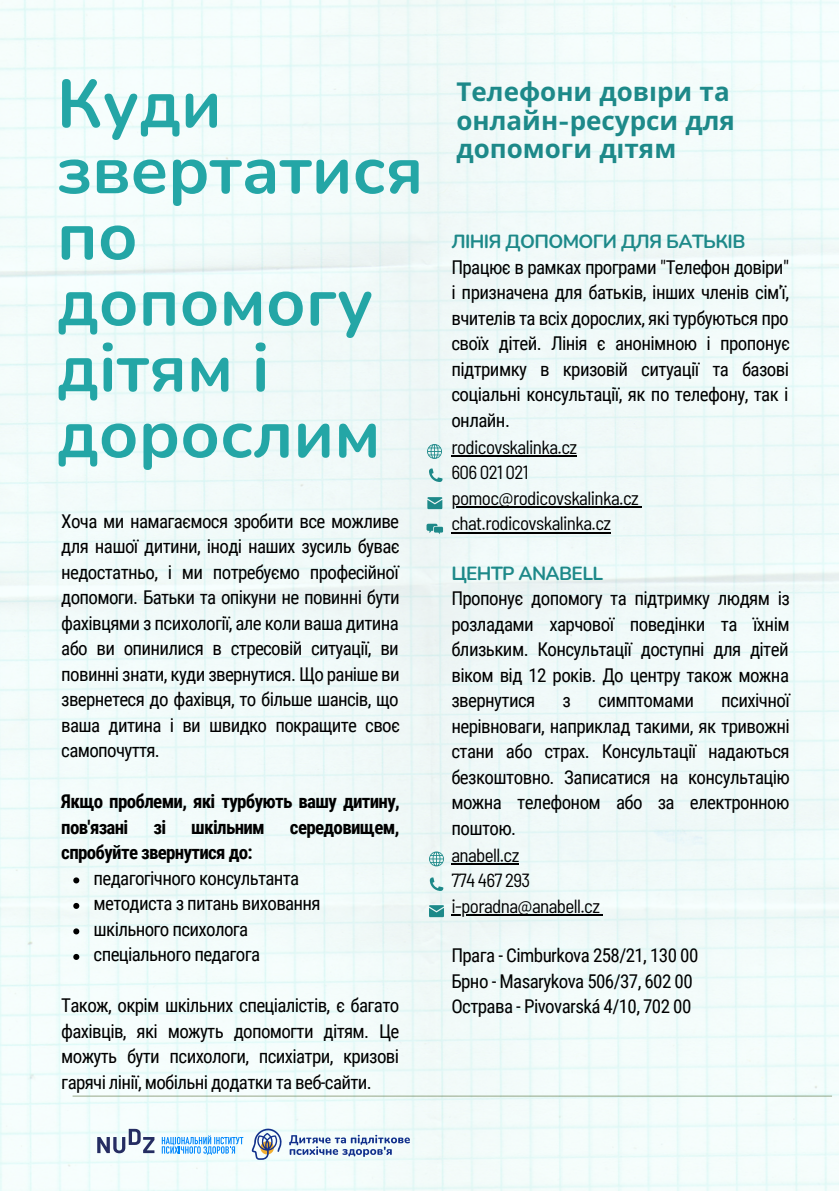
<style>
.page{position:relative;width:839px;height:1191px;background:#fff}
.page>*{position:absolute;margin:0;border:0;box-sizing:border-box;transform-origin:0 0}
.t1{font:700 67.6px/66px "Nunito";color:#24a6a6}
.t2{font:700 26px/28.4px "Noto Sans";color:#1d8989}
.t3{font:19px/25.6px "Roboto Condensed";letter-spacing:-.03em;color:#000;text-align:justify}
.t4{font:semi-condensed 19px "Barlow";letter-spacing:-.03em;color:#000}
.t5{font:700 19px/25.6px "Roboto Condensed";letter-spacing:-.035em;color:#000}
.t6{font:700 19px "Nunito";letter-spacing:-.03em;color:#1d8989}
.s1{font-family:"Nunito Sans";font-weight:800}
</style>
<div class="page">
<img style="left:0;top:0;width:838px;height:1191px">
<hr style="left:73px;top:1095px;width:759px;height:2px;background:#4a6229">
<svg style="left:73px;top:877px;width:6px;height:6px"></svg>
<svg style="left:73px;top:903px;width:6px;height:6px"></svg>
<svg style="left:73px;top:928px;width:6px;height:6px"></svg>
<svg style="left:73px;top:954px;width:6px;height:6px"></svg>
<svg style="left:429px;top:851px;width:15px;height:15px"></svg>
<svg style="left:430px;top:877px;width:13px;height:14px"></svg>
<svg style="left:429px;top:905px;width:15px;height:12px"></svg>
<hr style="left:451px;top:455px;width:125px;height:2px;background:#000">
<hr style="left:451px;top:506px;width:187px;height:2px;background:#000">
<hr style="left:451px;top:532px;width:159px;height:1px;background:#000">
<hr style="left:451px;top:863px;width:67px;height:2px;background:#000">
<hr style="left:451px;top:914px;width:148px;height:2px;background:#000">
<svg style="left:427px;top:444px;width:15px;height:15px"></svg>
<svg style="left:429px;top:468px;width:13px;height:14px"></svg>
<svg style="left:427px;top:497px;width:15px;height:12px"></svg>
<svg style="left:426px;top:524px;width:17px;height:10px"></svg>
<svg style="left:252px;top:1128px;width:30px;height:32px"></svg>
<svg style="left:289px;top:1135px;width:121px;height:22px"></svg>
<svg style="left:97px;top:1129px;width:57px;height:24px"></svg>
<svg style="left:162px;top:1136px;width:81px;height:19px"></svg>
<p class="t1" style="left:57px;top:72px;width:368px">Куди звертатися по допомогу дітям і дорослим</p>
<p class="t2" style="left:456px;top:77px;width:280px">Телефони дові ри та онлайн<span class="s1">-</span>ресурси для допомоги дітям</p>
<p class="t6" style="left:451px;top:229px;width:295px">ЛІНІЯ ДОПОМОГИ ДЛЯ БАТЬКІВ</p>
<p class="t3" style="left:451px;top:255px;width:340px">Працює в рамках програми "Телефон довіри" і призначена для батьків, інших членів сім'ї, вчителів та всіх дорослих, які турбуються про своїх дітей. Лінія є анонімною і пропонує підтримку в кризовій ситуації та базові соціальні консультації, як по телефону, так і онлайн.</p>
<p class="t4" style="left:451px;top:435px;width:127px">rodicovskalinka.cz</p>
<p class="t4" style="left:451px;top:460px;width:79px">606 021 021</p>
<p class="t4" style="left:451px;top:486px;width:189px">pomoc@rodicovskalinka.cz</p>
<p class="t4" style="left:451px;top:511px;width:161px">chat.rodicovskalinka.cz</p>
<p class="t6" style="left:451px;top:561px;width:153px">ЦЕНТР ANABELL</p>
<p class="t3" style="left:451px;top:586px;width:340px">Пропонує допомогу та підтримку людям із розладами харчової поведінки та їхнім близьким. Консультації доступні для дітей віком від 12 років. До центру також можна звернутися</p>
<p class="t3" style="left:61px;top:509px;width:340px">Хоча ми намагаємося зробити все можливе для нашої дитини, іноді наших зусиль буває недостатньо, і ми потребуємо професійної допомоги. Батьки та опікуни не повинні бути фахівцями з психології, але коли ваша дитина або ви опинилися в стресовій ситуації, ви повинні знати, куди звернутися. Що раніше ви звернетеся до фахівця, то більше шансів, що ваша дитина і ви швидко покращите своє самопочуття.</p>
<p class="t5" style="left:61px;top:789px;width:340px">Якщо проблеми, які турбують вашу дитину, пов'язані</p>
<p class="t3" style="left:451px;top:688px;width:340px;text-indent:270px">психічної нерівноваги, наприклад такими, як тривожні стани або страх. Консультації надаються безкоштовно. Записатися на консультацію можна телефоном або за електронною поштою.</p>
<p class="t4" style="left:451px;top:843px;width:69px">anabell.cz</p>
<p class="t4" style="left:451px;top:868px;width:80px">774 467 293</p>
<p class="t4" style="left:451px;top:894px;width:150px">i-poradna@anabell.cz</p>
<p class="t3" style="left:451px;top:943px;width:248px">Прага - Cimburkova 258/21, 130 00</p>
<p class="t3" style="left:451px;top:969px;width:243px">Брно - Masarykova 506/37, 602 00</p>
<p class="t3" style="left:451px;top:994px;width:241px">Oстрава - Pivovarská 4/10, 702 00</p>
<p class="t3" style="left:562px;top:688px;width:10px">з</p>
<p class="t3" style="left:598px;top:688px;width:97px">симптомами</p>
<p class="t5" style="left:153px;top:815px;width:14px">зі</p>
<p class="t5" style="left:191px;top:815px;width:75px">шкільним</p>
<p class="t5" style="left:290px;top:815px;width:111px">середовищем,</p>
<p class="t5" style="left:61px;top:840px;width:193px">спробуйте звернутися до:</p>
<p class="t3" style="left:94px;top:866px;width:207px">педагогічного консультанта</p>
<p class="t3" style="left:94px;top:891px;width:229px">методиста з питань виховання</p>
<p class="t3" style="left:94px;top:917px;width:156px">шкільного психолога</p>
<p class="t3" style="left:94px;top:942px;width:168px">спеціального педагога</p>
<p class="t3" style="left:61px;top:993px;width:339px">Також, окрім шкільних спеціалістів, є багато фахівців, які можуть допомогти дітям. Це можуть бути психологи, психіатри, кризові гарячі лінії, мобільні додатки та веб-сайти.</p>
</div>
